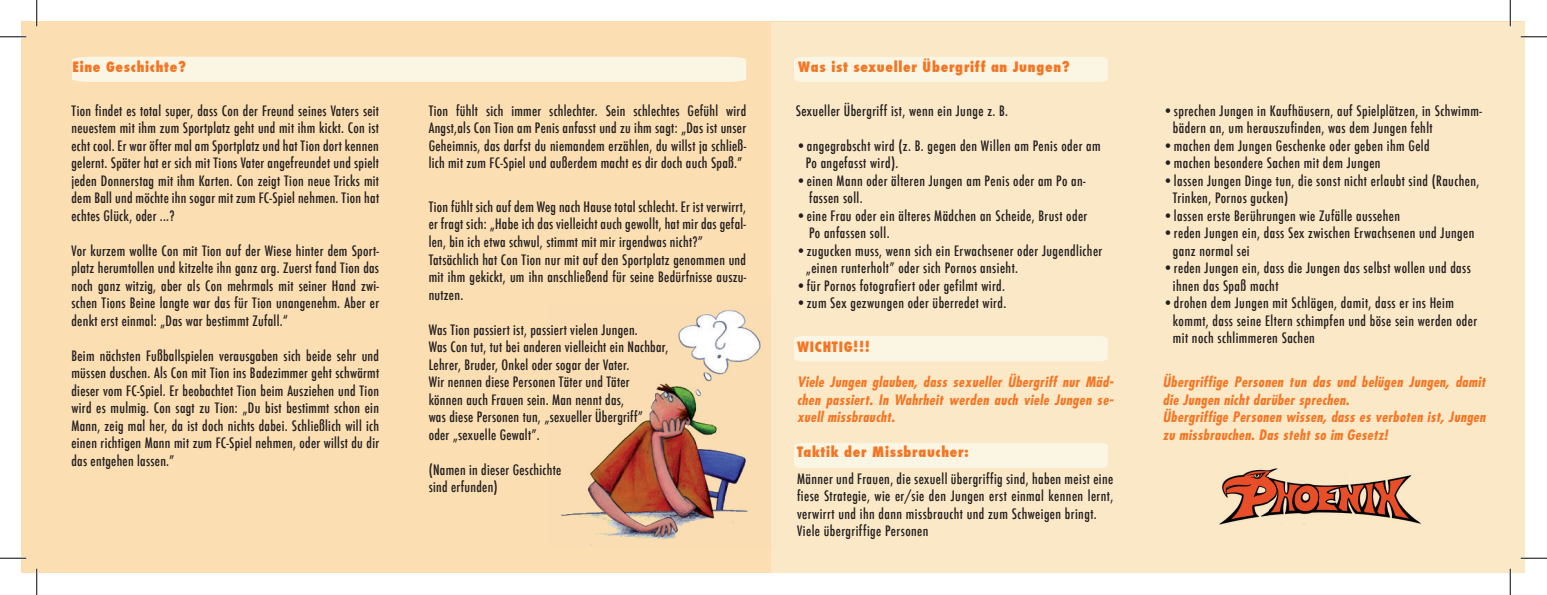
<style>
.page{position:relative;width:1547px;height:595px;background:#fff}
.page>*{position:absolute;margin:0;border:0;box-sizing:border-box;transform-origin:0 0}
.t1{font:500 condensed 14px/17.5px "Futura";letter-spacing:.03em;color:#231f20}
.t2{font:italic 700 condensed 14px/17.5px "Futura LT";letter-spacing:.03em;color:#f47523;text-align:justify}
.t3{font:800 condensed 14px "Futura";letter-spacing:.05em;color:#f47523}
</style>
<div class="page">
<div style="left:22px;top:22px;width:1503px;height:550px;background:#fbdeb2"></div>
<div style="left:72px;top:57px;width:674px;height:25px;background:#fbf5e3"></div>
<img style="left:560px;top:310px;width:201px;height:235px">
<div style="left:771px;top:22px;width:754px;height:550px;background:#fbe8c6"></div>
<div style="left:794px;top:57px;width:314px;height:25px;background:#fbf5e3"></div>
<div style="left:794px;top:442px;width:314px;height:26px;background:#fbf5e3"></div>
<div style="left:794px;top:336px;width:314px;height:25px;background:#fbf5e3"></div>
<img style="left:1219px;top:468px;width:202px;height:56px">
<hr style="left:0;top:36px;width:26px;height:2px;background:#fff">
<hr style="left:1521px;top:36px;width:26px;height:2px;background:#fff">
<hr style="left:0;top:557px;width:26px;height:2px;background:#fff">
<hr style="left:1521px;top:557px;width:26px;height:2px;background:#fff">
<hr style="left:36px;top:0;width:2px;height:26px;background:#fff">
<hr style="left:36px;top:568px;width:2px;height:26px;background:#fff">
<hr style="left:1509px;top:0;width:2px;height:26px;background:#fff">
<hr style="left:1509px;top:568px;width:2px;height:26px;background:#fff">
<svg style="left:0;top:36px;width:26px;height:1px"></svg>
<svg style="left:1521px;top:36px;width:26px;height:1px"></svg>
<svg style="left:0;top:557px;width:26px;height:1px"></svg>
<svg style="left:1521px;top:557px;width:26px;height:1px"></svg>
<svg style="left:36px;top:0;width:1px;height:26px"></svg>
<svg style="left:36px;top:568px;width:1px;height:26px"></svg>
<svg style="left:1510px;top:0;width:1px;height:26px"></svg>
<svg style="left:1510px;top:568px;width:1px;height:26px"></svg>
<p class="t3" style="left:72px;top:57px;width:115px">Eine Geschichte?</p>
<p class="t1" style="left:71px;top:102px;width:309px;text-align:justify">Tion findet es total super, dass Con der Freund seines Vaters seit neuestem mit ihm zum Sportplatz geht und mit ihm kickt. Con ist echt cool. Er war öfter mal am Sportplatz und hat Tion dort kennen gelernt. Später hat er sich mit Tions Vater angefreundet und spielt jeden Donnerstag mit ihm Karten. Con zeigt Tion neue Tricks mit dem Ball und möchte ihn sogar mit zum FC-Spiel nehmen. Tion hat echtes Glück, oder ...?</p>
<p class="t1" style="left:71px;top:242px;width:309px;text-align:justify">Vor kurzem wollte Con mit Tion auf der Wiese hinter dem Sport&shy;platz herumtollen und kitzelte ihn ganz arg. Zuerst fand Tion das noch ganz witzig, aber als Con mehrmals mit seiner Hand zwi&shy;schen Tions Beine langte war das für Tion unangenehm. Aber er denkt erst einmal: „Das war bestimmt Zufall.“</p>
<p class="t1" style="left:71px;top:347px;width:309px;text-align:justify">Beim nächsten Fußballspielen verausgaben sich beide sehr und müssen duschen. Als Con mit Tion ins Badezimmer geht schwärmt dieser vom FC-Spiel. Er beobachtet Tion beim Ausziehen und Tion wird es mulmig. Con sagt zu Tion: „Du bist bestimmt schon ein Mann, zeig mal her, da ist doch nichts dabei. Schließlich will ich einen richtigen Mann mit zum FC-Spiel nehmen, oder willst du dir das entgehen lassen.”</p>
<p class="t1" style="left:429px;top:102px;width:319px;text-align:justify">Tion fühlt sich immer schlechter. Sein schlechtes Gefühl wird Angst,als Con Tion am Penis anfasst und zu ihm sagt: „Das ist unser Geheimnis, das darfst du niemandem erzählen, du willst ja schließ&shy;lich mit zum FC-Spiel und außerdem macht es dir doch auch Spaß.”</p>
<p class="t1" style="left:429px;top:198px;width:319px">Tion fühlt sich auf dem Weg nach Hause total schlecht. Er ist verwirrt, er fragt sich: „Habe ich das vielleicht auch gewollt, hat mir das gefal&shy;len, bin ich etwa schwul, stimmt mit mir irgendwas nicht?” Tatsächlich hat Con Tion nur mit auf den Sportplatz genommen und mit ihm gekickt, um ihn anschließend für seine Bedürfnisse auszu&shy;nutzen.</p>
<p class="t1" style="left:429px;top:320px;width:241px">Was Tion passiert ist, passiert vielen Jungen.<br>Was Con tut, tut bei anderen vielleicht ein Nachbar, Lehrer, Bruder, Onkel oder sogar der Vater.<br>Wir nennen diese Personen Täter und Täter<br>können auch Frauen sein. Man nennt das,<br>was diese Personen tun, „sexueller Übergriff”<br>oder „sexuelle Gewalt”.</p>
<p class="t1" style="left:429px;top:460px;width:134px">(Namen in dieser Geschichte sind erfunden)</p>
<p class="t3" style="left:798px;top:57px;width:273px">Was ist sexueller Übergriff an Jungen?</p>
<p class="t1" style="left:796px;top:102px;width:214px">Sexueller Übergriff ist, wenn ein Junge z. B.</p>
<p class="t1" style="left:806px;top:137px;width:296px;text-indent:-10px">•angegrabscht wird (z. B. gegen den Willen am Penis oder am<br>Po angefasst wird).</p>
<p class="t1" style="left:809px;top:172px;width:278px;text-indent:-13px">•einen Mann oder älteren Jungen am Penis oder am Po an&shy;fassen soll.</p>
<p class="t1" style="left:809px;top:207px;width:280px;text-indent:-13px">•eine Frau oder ein älteres Mädchen an Scheide, Brust oder<br>Po anfassen soll.</p>
<p class="t1" style="left:806px;top:242px;width:298px;text-indent:-10px">•zugucken muss, wenn sich ein Erwachsener oder Jugendlicher „einen runterholt” oder sich Pornos ansieht.</p>
<p class="t1" style="left:796px;top:277px;width:211px">•für Pornos fotografiert oder gefilmt wird.</p>
<p class="t1" style="left:796px;top:294px;width:212px">•zum Sex gezwungen oder überredet wird.</p>
<p class="t3" style="left:797px;top:337px;width:74px">WICHTIG!!!</p>
<p class="t2" style="left:797px;top:373px;width:318px">Viele Jungen glauben, dass sexueller Übergriff nur Mäd&shy;chen passiert. In Wahrheit werden auch viele Jungen se&shy;xuell missbraucht.</p>
<p class="t3" style="left:797px;top:442px;width:173px">Taktik der Missbraucher:</p>
<p class="t1" style="left:797px;top:469px;width:318px">Männer und Frauen, die sexuell übergriffig sind, haben meist eine fiese Strategie, wie er/sie den Jungen erst einmal kennen lernt, verwirrt und ihn dann missbraucht und zum Schweigen bringt.<br>Viele übergriffige Personen</p>
<p class="t1" style="left:1173px;top:102px;width:310px;text-indent:-10px">•sprechen Jungen in Kaufhäusern, auf Spielplätzen, in Schwimm&shy;bädern an, um herauszufinden, was dem Jungen fehlt</p>
<p class="t1" style="left:1163px;top:137px;width:268px">•machen dem Jungen Geschenke oder geben ihm Geld</p>
<p class="t1" style="left:1163px;top:154px;width:219px">•machen besondere Sachen mit dem Jungen</p>
<p class="t1" style="left:1173px;top:172px;width:308px;text-indent:-10px">•lassen Jungen Dinge tun, die sonst nicht erlaubt sind (Rauchen,<br>Trinken, Pornos gucken)</p>
<p class="t1" style="left:1163px;top:207px;width:239px">•lassen erste Berührungen wie Zufälle aussehen</p>
<p class="t1" style="left:1173px;top:224px;width:303px;text-indent:-10px">•reden Jungen ein, dass Sex zwischen Erwachsenen und Jungen ganz normal sei</p>
<p class="t1" style="left:1173px;top:259px;width:299px;text-indent:-10px">•reden Jungen ein, dass die Jungen das selbst wollen und dass ihnen das Spaß macht</p>
<p class="t1" style="left:1173px;top:294px;width:306px;text-indent:-10px">•drohen dem Jungen mit Schlägen, damit, dass er ins Heim kommt, dass seine Eltern schimpfen und böse sein werden oder mit noch schlimmeren Sachen</p>
<p class="t2" style="left:1163px;top:373px;width:324px;text-align:left">Übergriffige Personen tun das und belügen Jungen, damit die Jungen nicht darüber sprechen.<br>Übergriffige Personen wissen, dass es verboten ist, Jungen zu missbrauchen. Das steht so im Gesetz!</p>
</div>
